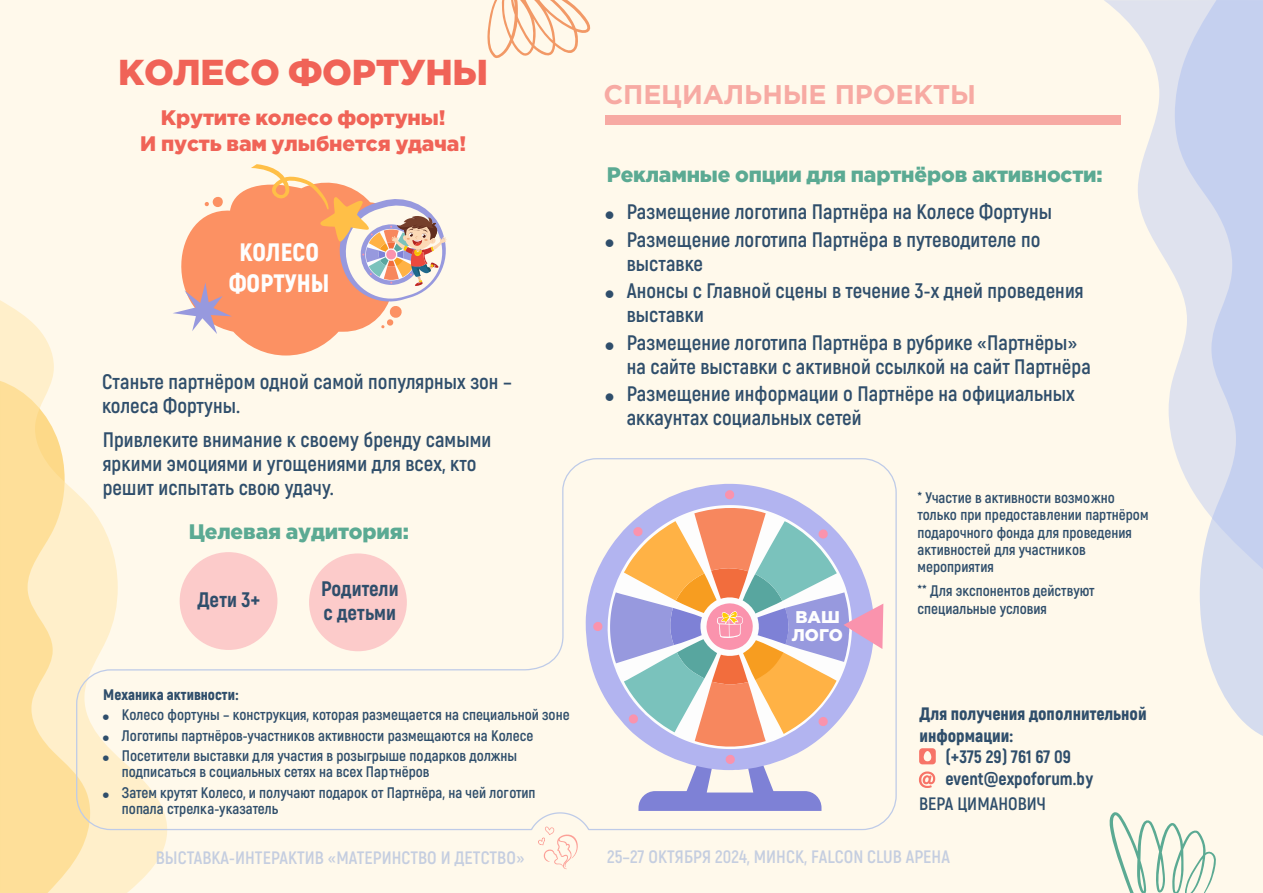
<style>
.page{position:relative;width:1263px;height:893px;background:#fff9eb}
.page>*{position:absolute;margin:0;border:0;box-sizing:border-box;transform-origin:0 0}
.t1{font:900 36px "Gotham Pro";letter-spacing:-.01em;color:#f06357}
.t2{font:700 27px "Gotham Pro";letter-spacing:-.005em;color:#f7aaa3}
.t3{font:900 25.2px/30.2px "Akrobat";letter-spacing:.005em;color:#fefefe;text-align:center}
.t4{font:700 21px/27.8px "Akrobat";letter-spacing:.005em;color:#2f4e6b}
.t5{font:900 21px "Gotham Pro";letter-spacing:-.01em;color:#5baa93}
.t6{font:900 21px/26.1px "Gotham Pro";letter-spacing:-.01em;color:#f06357;text-align:center}
.t7{font:800 21px/24px "Akrobat";letter-spacing:.005em;color:#2f4e6b}
.t8{font:700 18px "Akrobat";letter-spacing:.005em;color:#c5cee0}
.t9{font:900 18px/21.1px "Akrobat";color:#2f4e6b}
.t10{font:800 18px/21.6px "Akrobat";color:#2f4e6b}
.t11{font:700 18px "Akrobat";letter-spacing:.005em;color:#2f4e6b}
.t12{font:900 16.95px/17.2px "Gotham Pro";color:#fefefe}
.t13{font:700 15.3px/17.4px "Akrobat";color:#2f4e6b}
.t14{font:900 15.3px "Akrobat";color:#2f4e6b}
</style>
<div class="page">
<svg style="left:0;top:300px;width:167px;height:593px"></svg>
<svg style="left:487px;top:0;width:104px;height:58px"></svg>
<svg style="left:1104px;top:0;width:71px;height:450px"></svg>
<svg style="left:1175px;top:0;width:88px;height:736px"></svg>
<svg style="left:160px;top:187px;width:200px;height:168px;fill:#fc9163"></svg>
<svg style="left:173px;top:282px;width:59px;height:52px"></svg>
<svg style="left:205px;top:197px;width:18px;height:10px"></svg>
<svg style="left:251px;top:164px;width:196px;height:165px"></svg>
<svg style="left:919px;top:771px;width:16px;height:17px"></svg>
<svg style="left:919px;top:748px;width:17px;height:16px"></svg>
<div style="left:605px;top:115px;width:515px;height:10px;background:#f7aaa3"></div>
<svg style="left:75px;top:457px;width:822px;height:374px"></svg>
<svg style="left:531px;top:812px;width:58px;height:57px"></svg>
<svg style="left:1109px;top:812px;width:107px;height:81px"></svg>
<svg style="left:103px;top:715px;width:6px;height:5px"></svg>
<svg style="left:103px;top:735px;width:6px;height:6px"></svg>
<svg style="left:103px;top:755px;width:6px;height:6px"></svg>
<svg style="left:103px;top:792px;width:6px;height:6px"></svg>
<h1 class="t1" style="left:118px;top:59px;width:372px">КОЛЕСО ФОРТУНЫ</h1>
<h3 class="t6" style="left:140px;top:106px;width:327px">Крутите колесо фортуны!<br>И пусть вам улыбнется удача!</h3>
<h3 class="t3" style="left:229px;top:238px;width:102px">КОЛЕСО<br>ФОРТУНЫ</h3>
<h3 class="t4" style="left:102px;top:371px;width:411px;line-height:24px">Станьте партнёром одной самой популярных зон – колеса Фортуны.</h3>
<h3 class="t4" style="left:103px;top:428px;width:390px;line-height:24px">Привлеките внимание к своему бренду самыми яркими эмоциями и угощениями для всех, кто решит испытать свою удачу.</h3>
<h3 class="t5" style="left:189px;top:523px;width:221px">Целевая аудитория:</h3>
<h3 class="t7" style="left:197px;top:588px;width:64px">Дети 3+</h3>
<h3 class="t7" style="left:321px;top:577px;width:79px">Родители с детьми</h3>
<p class="t14" style="left:103px;top:686px;width:136px">Механика активности:</p>
<p class="t13" style="left:122px;top:705px;width:449px;line-height:20.2px">Колесо фортуны – конструкция, которая размещается на специальной зоне<br>Логотипы партнёров-участников активности размещаются на Колесе<br>Посетители выставки для участия в розыгрыше подарков должны</p>
<p class="t13" style="left:122px;top:762px;width:415px;line-height:20.2px">подписаться в социальных сетях на всех Партнёров<br>Затем крутят Колесо, и получают подарок от Партнёра, на чей логотип</p>
<p class="t13" style="left:122px;top:800px;width:158px">попала стрелка-указатель</p>
<h2 class="t2" style="left:603px;top:84px;width:374px">СПЕЦИАЛЬНЫЕ ПРОЕКТЫ</h2>
<h3 class="t5" style="left:607px;top:167px;width:497px">Рекламные опции для партнёров активности:</h3>
<h3 class="t4" style="left:627px;top:199px;width:427px">Размещение логотипа Партнёра на Колесе Фортуны<br>Размещение логотипа Партнёра в путеводителе по</h3>
<h3 class="t4" style="left:627px;top:250px;width:458px">выставке<br>Анонсы с Главной сцены в течение 3-х дней проведения</h3>
<h3 class="t4" style="left:627px;top:301px;width:452px">выставки<br>Размещение логотипа Партнёра в рубрике «Партнёры»</h3>
<h3 class="t4" style="left:627px;top:353px;width:466px">на сайте выставки с активной ссылкой на сайт Партнёра<br>Размещение информации о Партнёре на официальных</h3>
<h3 class="t4" style="left:627px;top:404px;width:236px">аккаунтах социальных сетей</h3>
<p class="t12" style="left:792px;top:610px;width:52px">ВАШ<br>ЛОГО</p>
<p class="t13" style="left:917px;top:489px;width:232px">* Участие в активности возможно только при предоставлении партнёром подарочного фонда для проведения активностей для участников мероприятия</p>
<p class="t13" style="left:917px;top:583px;width:179px">** Для экспонентов действуют специальные условия</p>
<p class="t9" style="left:919px;top:704px;width:229px">Для получения дополнительной информации:</p>
<p class="t10" style="left:945px;top:746px;width:149px">(+375 29) 761 67 09 event@expoforum.by</p>
<p class="t11" style="left:919px;top:794px;width:129px">ВЕРА ЦИМАНОВИЧ</p>
<p class="t8" style="left:156px;top:847px;width:370px">ВЫСТАВКА-ИНТЕРАКТИВ «МАТЕРИНСТВО И ДЕТСТВО»</p>
<p class="t8" style="left:607px;top:847px;width:344px">25–27 ОКТЯБРЯ 2024, МИНСК, FALCON CLUB АРЕНА</p>
</div>
